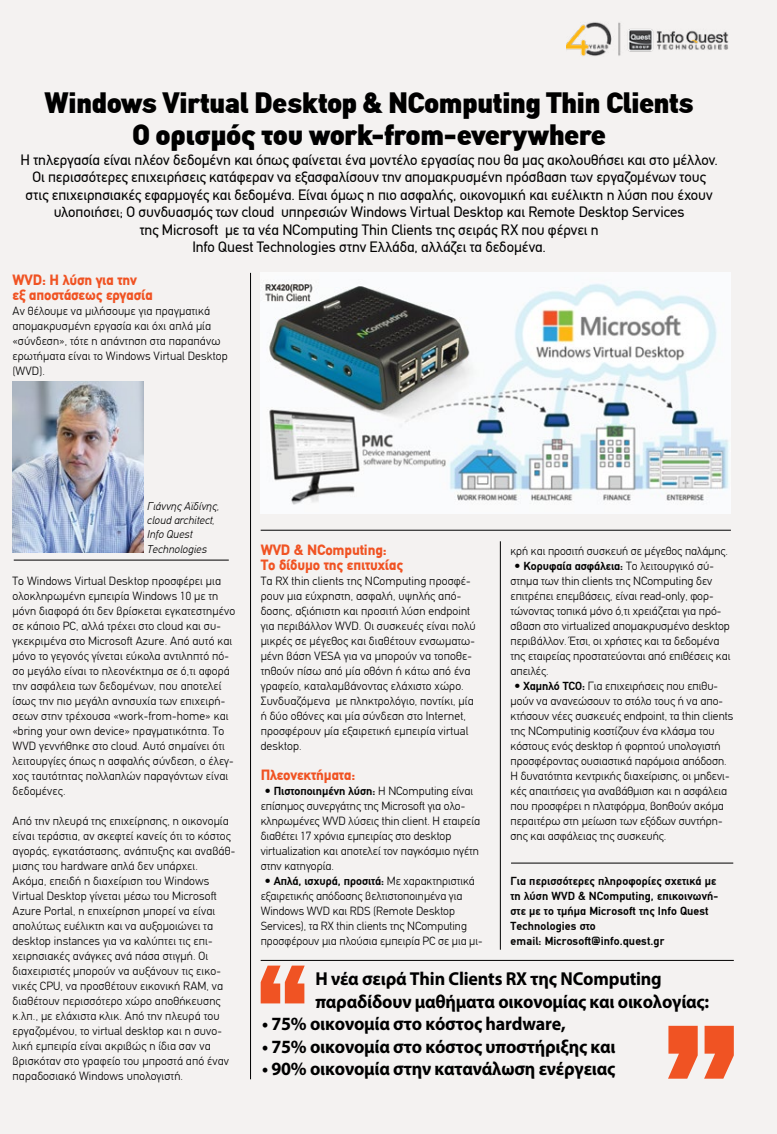
<style>
.page{position:relative;width:777px;height:1134px;background:#f4f2f1}
.page>*{position:absolute;margin:0;border:0;box-sizing:border-box;transform-origin:0 0}
.t1{font:900 28.75px/31.2px "CF Din";color:#000;text-align:center}
.t2{font:700 18.75px/22.5px "Myriad Pro";letter-spacing:-.01em;color:#000;scale:.96 1}
.t3{font:15px/17.5px "PF Din Text";letter-spacing:-.005em;color:#000;text-align:center}
.t4{font:900 15px/15px "PF Din Text";letter-spacing:-.01em;color:#f05323}
.t5{font:300 11.88px/15px "PF Din Text";letter-spacing:.01em;color:#000}
.t6{font:700 11.88px/15px "PF Din Text";letter-spacing:.01em;color:#000}
.t7{font:italic 300 11.25px/14.4px "PF Din Text";letter-spacing:.01em;color:#000}
.s1{font-weight:700}
</style>
<div class="page">
<hr style="left:250px;top:273px;width:1px;height:806px;background:#000">
<hr style="left:500px;top:541px;width:1px;height:409px;background:#000">
<hr style="left:511px;top:863px;width:222px;height:1px;background:#000">
<hr style="left:14px;top:560px;width:215px;height:1px;background:#000">
<hr style="left:261px;top:530px;width:470px;height:1px;background:#000">
<img style="left:261px;top:273px;width:470px;height:241px">
<img style="left:13px;top:381px;width:130px;height:172px">
<svg style="left:261px;top:965px;width:44px;height:38px"></svg>
<hr style="left:261px;top:960px;width:473px;height:1px;background:#000">
<svg style="left:668px;top:1026px;width:29px;height:53px"></svg>
<svg style="left:704px;top:1026px;width:30px;height:53px"></svg>
<img style="left:566px;top:22px;width:163px;height:34px">
<h1 class="t1" style="left:45px;top:88px;width:650px">Windows Virtual Desktop &amp; NComputing Thin Clients<br>Ο ορισμός του work-from-everywhere</h1>
<p class="t3" style="left:21px;top:151px;width:699px">H τηλεργασία είναι πλέον δεδομένη και όπως φαίνεται ένα μοντέλο εργασίας που θα μας ακολουθήσει και στο μέλλον.<br>Οι περισσότερες επιχειρήσεις κατάφεραν να εξασφαλίσουν την απομακρυσμένη πρόσβαση των εργαζομένων τους στις επιχειρησιακές εφαρμογές και δεδομένα. Eίναι όμως η πιο ασφαλής, οικονομική και ευέλικτη η λύση που έχουν υλοποιήσει; Ο συνδυασμός των cloud υπηρεσιών Windows Virtual Desktop και Remote Desktop Services<br>της Microsoft με τα νέα NComputing Thin Clients της σειράς RX που φέρνει η<br>Info Quest Technologies στην Ελλάδα, αλλάζει τα δεδομένα.</p>
<p class="t4" style="left:13px;top:272px;width:142px">WVD: Η λύση για την εξ αποστάσεως εργασία</p>
<p class="t5" style="left:13px;top:303px;width:217px">Αν θέλουμε να μιλήσουμε για πραγματικά απομακρυσμένη εργασία και όχι απλά μία «σύνδεση», τότε η απάντηση στα παραπάνω ερωτήματα είναι το Windows Virtual Desktop (WVD).</p>
<p class="t7" style="left:147px;top:499px;width:73px">Γιάννης Αϊδίνης, cloud architect,<br>Info Quest<br>Technologies</p>
<p class="t5" style="left:13px;top:573px;width:224px">Το Windows Virtual Desktop προσφέρει μια ολοκληρωμένη εμπειρία Windows 10 με τη μόνη διαφορά ότι δεν βρίσκεται εγκατεστημένο σε κάποιο PC, αλλά τρέχει στο cloud και συ&shy;γκεκριμένα στο Microsoft Azure. Από αυτό και μόνο το γεγονός γίνεται εύκολα αντιληπτό πό&shy;σο μεγάλο είναι το πλεονέκτημα σε ό,τι αφορά την ασφάλεια των δεδομένων, που αποτελεί ίσως την πιο μεγάλη ανησυχία των επιχειρή&shy;σεων στην τρέχουσα «work-from-home» και «bring your own device» πραγματικότητα. Το WVD γεννήθηκε στο cloud. Αυτό σημαίνει ότι λειτουργίες όπως η ασφαλής σύνδεση, ο έλεγ&shy;χος ταυτότητας πολλαπλών παραγόντων είναι δεδομένες.</p>
<p class="t5" style="left:13px;top:813px;width:224px">Από την πλευρά της επιχείρησης, η οικονομία είναι τεράστια, αν σκεφτεί κανείς ότι το κόστος αγοράς, εγκατάστασης, ανάπτυξης και αναβάθ&shy;μισης του hardware απλά δεν υπάρχει.<br>Ακόμα, επειδή η διαχείριση του Windows Virtual Desktop γίνεται μέσω του Microsoft Azure Portal, η επιχείρηση μπορεί να είναι απολύτως ευέλικτη και να αυξομοιώνει τα desktop instances για να καλύπτει τις επι&shy;χειρησιακές ανάγκες ανά πάσα στιγμή. Οι διαχειριστές μπορούν να αυξάνουν τις εικο&shy;νικές CPU, να προσθέτουν εικονική RAM, να διαθέτουν περισσότερο χώρο αποθήκευσης κ.λπ., με ελάχιστα κλικ. Από την πλευρά του εργαζομένου, το virtual desktop και η συνο&shy;λική εμπειρία είναι ακριβώς η ίδια σαν να βρισκόταν στο γραφείο του μπροστά από έναν παραδοσιακό Windows υπολογιστή.</p>
<p class="t4" style="left:261px;top:542px;width:144px">WVD &amp; NComputing:<br>Το δίδυμο της επιτυχίας</p>
<p class="t5" style="left:261px;top:573px;width:216px">Τα RX thin clients της NComputing προσφέ&shy;ρουν μια εύχρηστη, ασφαλή, υψηλής από&shy;δοσης, αξιόπιστη και προσιτή λύση endpoint για περιβάλλον WVD. Οι συσκευές είναι πολύ μικρές σε μέγεθος και διαθέτουν ενσωματω&shy;μένη βάση VESA για να μπορούν να τοποθε&shy;τηθούν πίσω από μία οθόνη ή κάτω από ένα γραφείο, καταλαμβάνοντας ελάχιστο χώρο.<br>Συνδυαζόμενα με πληκτρολόγιο, ποντίκι, μία ή δύο οθόνες και μία σύνδεση στο Internet, προσφέρουν μία εξαιρετική εμπειρία virtual desktop.</p>
<p class="t4" style="left:261px;top:767px;width:96px">Πλεονεκτήματα:</p>
<p class="t5" style="left:261px;top:783px;width:221px;text-indent:4px"><span class="s1">• Πιστοποιημένη λύση:</span> Η NComputing είναι επίσημος συνεργάτης της Microsoft για ολο&shy;κληρωμένες WVD λύσεις thin client. Η εταιρεία διαθέτει 17 χρόνια εμπειρίας στο desktop virtualization και αποτελεί τον παγκόσμιο ηγέτη στην κατηγορία.</p>
<p class="t5" style="left:261px;top:873px;width:223px;text-indent:4px"><span class="s1">• Απλά, ισχυρά, προσιτά:</span> Με χαρακτηριστικά εξαιρετικής απόδοσης βελτιστοποιημένα για Windows WVD και RDS (Remote Desktop Services), τα RX thin clients της NComputing προσφέρουν μια πλούσια εμπειρία PC σε μια μι-</p>
<p class="t5" style="left:510px;top:543px;width:219px">κρή και προσιτή συσκευή σε μέγεθος παλάμης.</p>
<p class="t5" style="left:510px;top:558px;width:221px;text-indent:4px"><span class="s1">• Κορυφαία ασφάλεια:</span> Το λειτουργικό σύ&shy;στημα των thin clients της NComputing δεν επιτρέπει επεμβάσεις, είναι read-only, φορ&shy;τώνοντας τοπικά μόνο ό,τι χρειάζεται για πρό&shy;σβαση στο virtualized απομακρυσμένο desktop περιβάλλον. Έτσι, οι χρήστες και τα δεδομένα της εταιρείας προστατεύονται από επιθέσεις και απειλές.</p>
<p class="t5" style="left:510px;top:678px;width:224px;text-indent:4px"><span class="s1">• Χαμηλό TCO:</span> Για επιχειρήσεις που επιθυ&shy;μούν να ανανεώσουν το στόλο τους ή να απο&shy;κτήσουν νέες συσκευές endpoint, τα thin clients της NComputinig κοστίζουν ένα κλάσμα του κόστους ενός desktop ή φορητού υπολογιστή προσφέροντας ουσιαστικά παρόμοια απόδοση.<br>Η δυνατότητα κεντρικής διαχείρισης, οι μηδενι&shy;κές απαιτήσεις για αναβάθμιση και η ασφάλεια που προσφέρει η πλατφόρμα, βοηθούν ακόμα περαιτέρω στη μείωση των εξόδων συντήρη&shy;σης και ασφάλειας της συσκευής.</p>
<p class="t6" style="left:510px;top:873px;width:209px">Για περισσότερες πληροφορίες σχετικά με τη λύση WVD &amp; NComputing, επικοινωνή&shy;στε με το τμήμα Microsoft της Ιnfo Quest Technologies στο<br>email: Microsoft@info.quest.gr</p>
<h2 class="t2" style="left:315px;top:967px;width:412px">Η νέα σειρά Thin Clients RX της NComputing παραδίδουν μαθήματα οικονομίας και οικολογίας:</h2>
<h2 class="t2" style="left:262px;top:1012px;width:318px">• 75% οικονομία στο κόστος hardware,</h2>
<h2 class="t2" style="left:262px;top:1034px;width:370px">• 75% οικονομία στο κόστος υποστήριξης και</h2>
<h2 class="t2" style="left:262px;top:1057px;width:370px">• 90% οικονομία στην κατανάλωση ενέργειας</h2>
</div>
